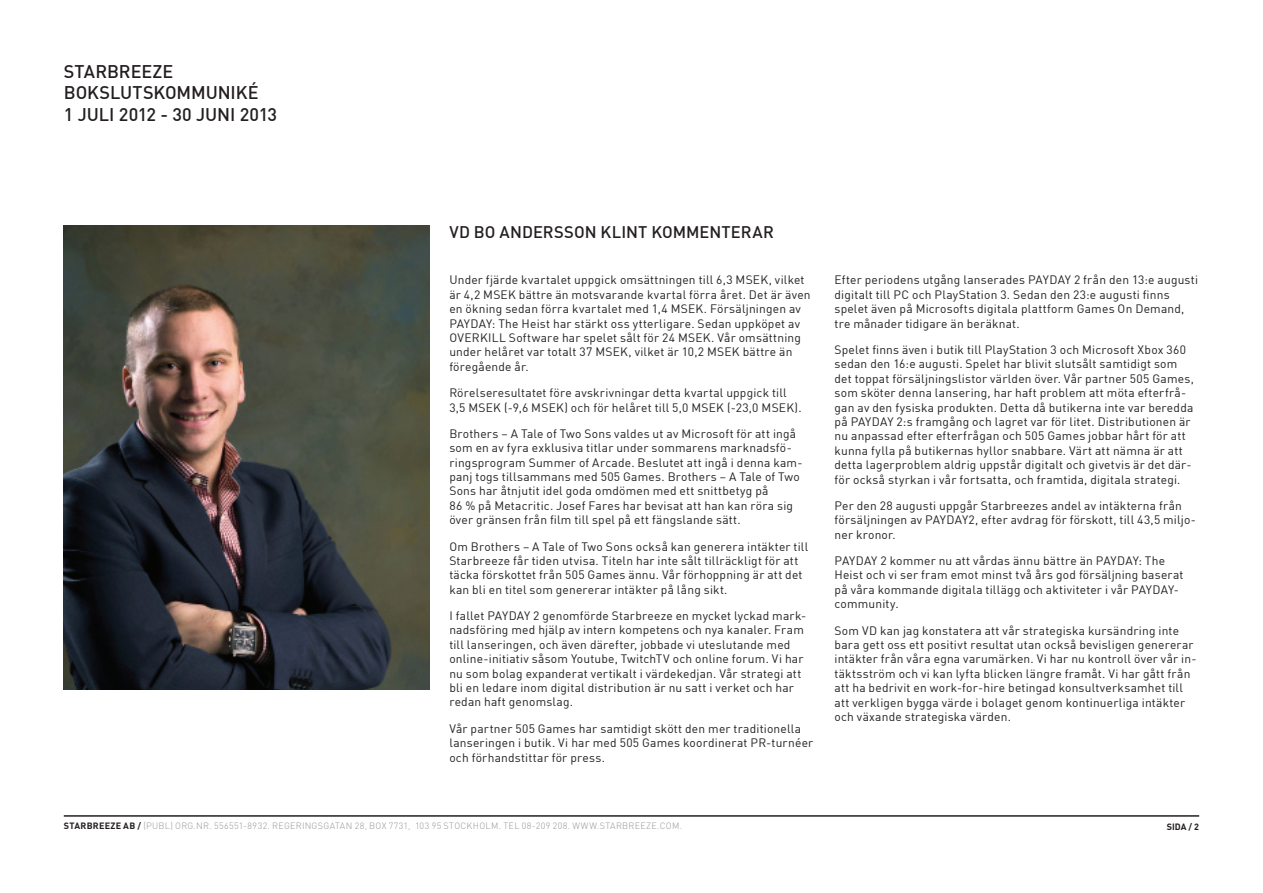
<style>
.page{position:relative;width:1263px;height:893px;background:#fff}
.page>*{position:absolute;margin:0;border:0;box-sizing:border-box;transform-origin:0 0}
.t1{font:500 18px/21.6px "DIN Offc";letter-spacing:-.005em;color:#231f20}
.t2{font:500 16.5px "DIN Offc";color:#231f20}
.t3{font:12px/14.4px "DIN Offc";letter-spacing:.015em;color:#231f20}
.t4{font:300 9px "DIN Offc";letter-spacing:.045em;color:#939598}
.t5{font:700 9px "DIN Offc";color:#231f20}
.s1{font-weight:700;color:#231f20}
</style>
<div class="page">
<img style="left:64px;top:226px;width:365px;height:464px">
<hr style="left:64px;top:815px;width:1135px;height:2px;background:#231f20">
<h1 class="t1" style="left:64px;top:60px;width:23px">STARBREEZE<br>BOKS</h1>
<h1 class="t1" style="left:64px;top:81px;width:215px;text-indent:142px">UNIKÉ<br>1 JULI 2012 - 30 JUNI 2013</h1>
<h1 class="t1" style="left:110px;top:81px;width:36px">LUTSKOMM</h1>
<h2 class="t2" style="left:449px;top:221px;width:95px">VD BO ANDERSSO</h2>
<h2 class="t2" style="left:585px;top:221px;width:191px">N KLINT KOMMENTERAR</h2>
<p class="t3" style="left:449px;top:273px;width:363px">Under fjärde kvartalet uppgick omsättningen till 6,3 MSEK, vilket är 4,2 MSEK bättre än motsvarande kvartal förra året. Det är även en ökning sedan förra kvartalet med 1,4 MSEK. Försäljningen av PAYDAY: The Heist har stärkt oss ytterligare. Sedan uppköpet av OVERKILL Software har spelet sålt för 24 MSEK. Vår omsättning under helåret var totalt 37 MSEK, vilket är 10,2 MSEK bättre än föregående år.</p>
<p class="t3" style="left:449px;top:385px;width:354px">Rörelseresultatet före avskrivningar detta kvartal uppgick till<br>3,5 MSEK (-9,6 MSEK) och för helåret till 5,0 MSEK (-23,0 MSEK).</p>
<p class="t3" style="left:449px;top:426px;width:355px">Brothers – A Tale of Two Sons valdes ut av Microsoft för att ingå som en av fyra exklusiva titlar under sommarens marknadsfö&shy;ringsprogram Summer of Arcade. Beslutet att ingå i denna kam&shy;panj togs tillsammans med 505 Games. Brothers – A Tale of Two Sons har åtnjutit idel goda omdömen med ett snittbetyg på<br>86 % på Metacritic. Josef Fares har bevisat att han kan röra sig över gränsen från film till spel på ett fängslande sätt.</p>
<p class="t3" style="left:449px;top:539px;width:360px">Om Brothers – A Tale of Two Sons också kan generera intäkter till Starbreeze får tiden utvisa. Titeln har inte sålt tillräckligt för att täcka förskottet från 505 Games ännu. Vår förhoppning är att det kan bli en titel som genererar intäkter på lång sikt.</p>
<p class="t3" style="left:449px;top:608px;width:358px">I fallet PAYDAY 2 genomförde Starbreeze en mycket lyckad mark&shy;nadsföring med hjälp av intern kompetens och nya kanaler. Fram till lanseringen, och även därefter, jobbade vi uteslutande med online-initiativ såsom Youtube, TwitchTV och online forum. Vi har nu som bolag expanderat vertikalt i värdekedjan. Vår strategi att bli en ledare inom digital distribution är nu satt i verket och har redan haft genomslag.</p>
<p class="t3" style="left:449px;top:721px;width:365px">Vår partner 505 Games har samtidigt skött den mer traditionella lanseringen i butik. Vi har med 505 Games koordinerat PR-turnéer och förhandstittar för press.</p>
<p class="t3" style="left:834px;top:273px;width:365px">Efter periodens utgång lanserades PAYDAY 2 från den 13:e augusti digitalt till PC och PlayStation 3. Sedan den 23:e augusti finns spelet även på Microsofts digitala plattform Games On Demand, tre månader tidigare än beräknat.</p>
<p class="t3" style="left:834px;top:342px;width:361px">Spelet finns även i butik till PlayStation 3 och Microsoft Xbox 360 sedan den 16:e augusti. Spelet har blivit slutsålt samtidigt som det toppat försäljningslistor världen över. Vår partner 505 Games, som sköter denna lansering, har haft problem att möta efterfrå&shy;gan av den fysiska produkten. Detta då butikerna inte var beredda på PAYDAY 2:s framgång och lagret var för litet. Distributionen är nu anpassad efter efterfrågan och 505 Games jobbar hårt för att kunna fylla på butikernas hyllor snabbare. Värt att nämna är att detta lagerproblem aldrig uppstår digitalt och givetvis är det där&shy;för också styrkan i vår fortsatta, och framtida, digitala strategi.</p>
<p class="t3" style="left:834px;top:498px;width:363px">Per den 28 augusti uppgår Starbreezes andel av intäkterna från försäljningen av PAYDAY2, efter avdrag för förskott, till 43,5 miljo&shy;ner kronor.</p>
<p class="t3" style="left:834px;top:553px;width:350px">PAYDAY 2 kommer nu att vårdas ännu bättre än PAYDAY: The Heist och vi ser fram emot minst två års god försäljning baserat på våra kommande digitala tillägg och aktiviteter i vår PAYDAY&shy;community.</p>
<p class="t3" style="left:834px;top:623px;width:364px">Som VD kan jag konstatera att vår strategiska kursändring inte bara gett oss ett positivt resultat utan också bevisligen genererar intäkter från våra egna varumärken. Vi har nu kontroll över vår in&shy;täktsström och vi kan lyfta blicken längre framåt. Vi har gått från att ha bedrivit en work-for-hire betingad konsultverksamhet till att verkligen bygga värde i bolaget genom kontinuerliga intäkter och växande strategiska värden.</p>
<p class="t4" style="left:64px;top:820px;width:386px"><span class="s1">STARBREEZE AB /</span> (PUBL) ORG.NR. 556551-8932. REGERINGSGATAN 28, BOX 7731, 103 95 STO</p>
<p class="t4" style="left:461px;top:820px;width:163px">CKHOLM. TEL 08-209 208. WWW.STARBR</p>
<p class="t4" style="left:635px;top:820px;width:49px">EEZE.COM.</p>
<p class="t5" style="left:1167px;top:821px;width:34px">SIDA / 2</p>
</div>
